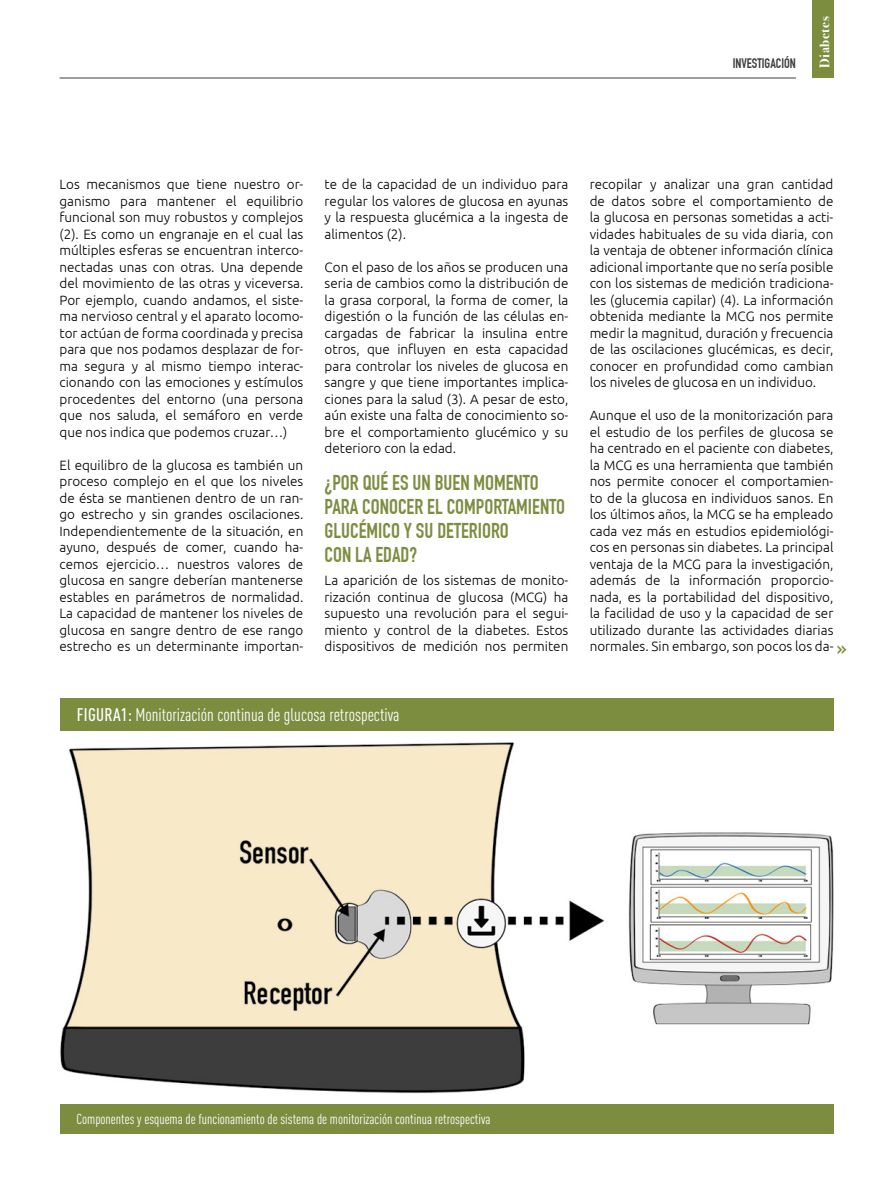
<style>
.page{position:relative;width:893px;height:1191px;background:#fff}
.page>*{position:absolute;margin:0;border:0;box-sizing:border-box;transform-origin:0 0}
.t1{font:22.5px "DIN Engschrift Std";color:#7d8d40}
.t2{font:21px/24px "DIN Engschrift Std";color:#7d8d40}
.t3{font:condensed 18px "DIN Pro";color:#fff}
.t4{font:condensed 14.25px "DIN Pro";color:#fff}
.t5{font:300 13.5px/16.5px "Ubuntu";color:#000;text-align:justify}
.t6{font:13.5px "DIN Engschrift Std";color:#3c3c3b}
.t7{font:700 13.5px "Bodoni Svty Two ITCTT";letter-spacing:.04em;color:#fff}
.s1{font-weight:500}
</style>
<div class="page">
<hr style="left:60px;top:78px;width:736px;height:1px;background:#3c3c3b">
<div style="left:812px;top:0;width:21px;height:78px;background:#7d8d40"></div>
<div style="left:60px;top:1103px;width:773px;height:30px;background:#7d8d40"></div>
<div style="left:60px;top:698px;width:773px;height:33px;background:#7d8d40"></div>
<img style="left:60px;top:742px;width:773px;height:351px">
<p class="t6" style="left:733px;top:55px;width:65px">INVESTIGACIÓN</p>
<p class="t7" style="left:813px;top:68px;width:53px;rotate:-90deg">Diabetes</p>
<p class="t5" style="left:60px;top:176px;width:245px">Los mecanismos que tiene nuestro or&shy;ganismo para mantener el equilibrio funcional son muy robustos y complejos (2). Es como un engranaje en el cual las múltiples esferas se encuentran interco&shy;nectadas unas con otras. Una depende del movimiento de las otras y viceversa.<br>Por ejemplo, cuando andamos, el siste&shy;ma nervioso central y el aparato locomo&shy;tor actúan de forma coordinada y precisa para que nos podamos desplazar de for&shy;ma segura y al mismo tiempo interac&shy;cionando con las emociones y estímulos procedentes del entorno (una persona que nos saluda, el semáforo en verde que nos indica que podemos cruzar…)</p>
<p class="t5" style="left:60px;top:456px;width:245px">El equilibro de la glucosa es también un proceso complejo en el que los niveles de ésta se mantienen dentro de un ran&shy;go estrecho y sin grandes oscilaciones.<br>Independientemente de la situación, en ayuno, después de comer, cuando ha&shy;cemos ejercicio… nuestros valores de glucosa en sangre deberían mantenerse estables en parámetros de normalidad.<br>La capacidad de mantener los niveles de glucosa en sangre dentro de ese rango estrecho es un determinante importan-</p>
<p class="t5" style="left:325px;top:176px;width:245px">te de la capacidad de un individuo para regular los valores de glucosa en ayunas y la respuesta glucémica a la ingesta de alimentos (2).</p>
<p class="t5" style="left:325px;top:258px;width:245px">Con el paso de los años se producen una seria de cambios como la distribución de la grasa corporal, la forma de comer, la digestión o la función de las células en&shy;cargadas de fabricar la insulina entre otros, que influyen en esta capacidad para controlar los niveles de glucosa en sangre y que tiene importantes implica&shy;ciones para la salud (3). A pesar de esto, aún existe una falta de conocimiento so&shy;bre el comportamiento glucémico y su deterioro con la edad.</p>
<h2 class="t2" style="left:325px;top:471px;width:242px">¿POR QUÉ ES UN BUEN MOMENTO<br>PARA CONOCER EL COMPORTAMIENTO<br>GLUCÉMICO Y SU DETERIORO<br>CON LA EDAD?</h2>
<p class="t5" style="left:325px;top:572px;width:245px">La aparición de los sistemas de monito&shy;rización continua de glucosa (MCG) ha supuesto una revolución para el segui&shy;miento y control de la diabetes. Estos dispositivos de medición nos permiten</p>
<h3 class="t3" style="left:77px;top:701px;width:324px"><span class="s1">FIGURA1:</span> Monitorización continua de glucosa retrospectiva</h3>
<p class="t5" style="left:590px;top:176px;width:245px">recopilar y analizar una gran cantidad de datos sobre el comportamiento de la glucosa en personas sometidas a acti&shy;vidades habituales de su vida diaria, con la ventaja de obtener información clínica adicional importante que no sería posible con los sistemas de medición tradiciona&shy;les (glucemia capilar) (4). La información obtenida mediante la MCG nos permite medir la magnitud, duración y frecuencia de las oscilaciones glucémicas, es decir, conocer en profundidad como cambian los niveles de glucosa en un individuo.</p>
<p class="t5" style="left:590px;top:407px;width:245px">Aunque el uso de la monitorización para el estudio de los perfiles de glucosa se ha centrado en el paciente con diabetes, la MCG es una herramienta que también nos permite conocer el comportamien&shy;to de la glucosa en individuos sanos. En los últimos años, la MCG se ha empleado cada vez más en estudios epidemiológi&shy;cos en personas sin diabetes. La principal ventaja de la MCG para la investigación, además de la información proporcio&shy;nada, es la portabilidad del dispositivo, la facilidad de uso y la capacidad de ser utilizado durante las actividades diarias normales. Sin embargo, son pocos los da-</p>
<h1 class="t1" style="left:837px;top:634px;width:11px">»</h1>
<p class="t4" style="left:77px;top:1108px;width:415px">Componentes y esquema de funcionamiento de sistema de monitorización continua retrospectiva</p>
</div>
